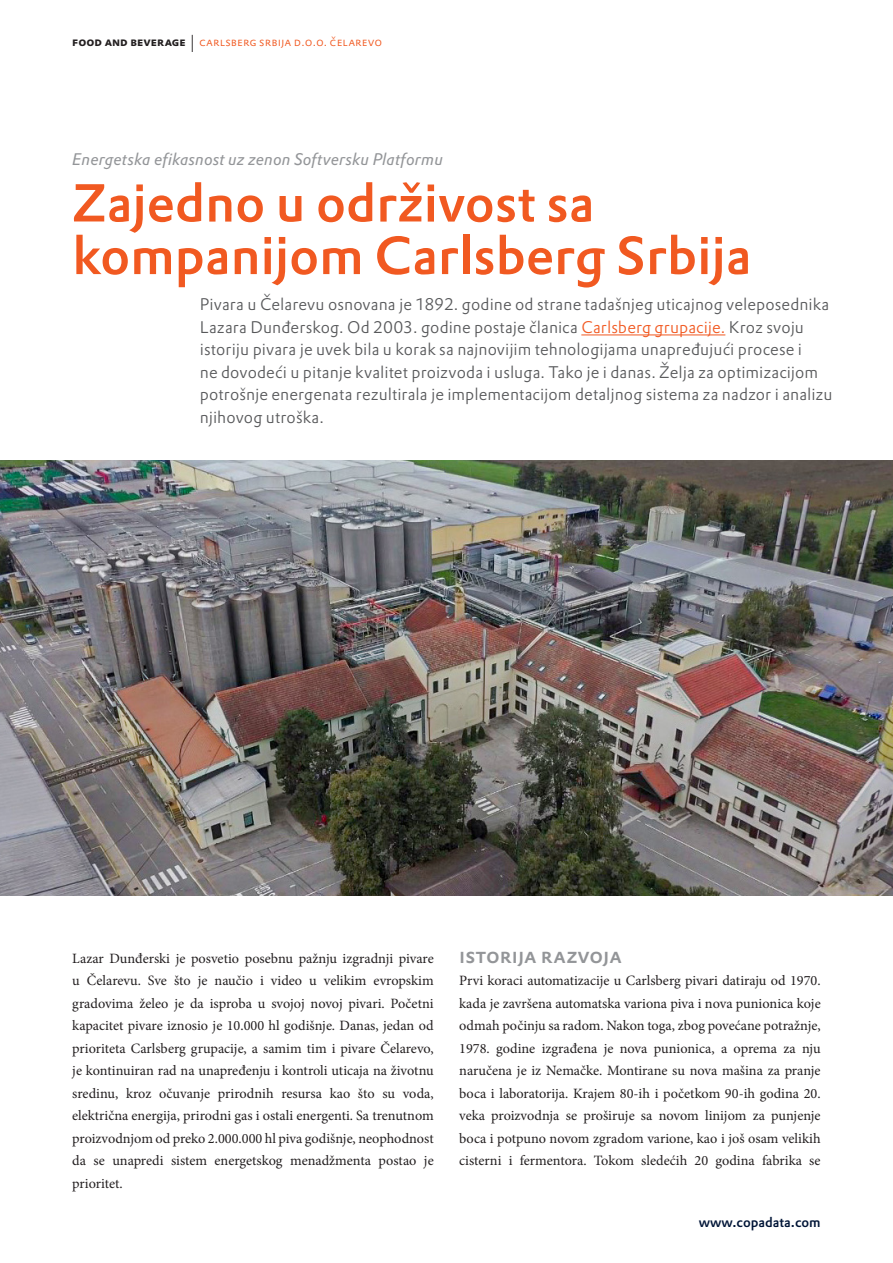
<style>
.page{position:relative;width:893px;height:1263px;background:#fff}
.page>*{position:absolute;margin:0;border:0;box-sizing:border-box;transform-origin:0 0}
.headline_orange{font:500 52.5px/52.5px "DTL Prokyon ETOT";color:#f15921}
.headlines_in_copy_le{font:500 21px "DTL Prokyon ETOT Caps";color:#939598}
.lead_text{font:300 16.5px/22.5px "DTL Prokyon ETOT";color:#57585a}
.kicker{font:italic 16.5px "DTL Prokyon ETOT";letter-spacing:.005em;color:#939598}
.copy_no_indent_SERBI{font:14.25px/22.5px "Minion Pro";color:#231f20;text-align:justify}
.t1{font:500 13.5px "DTL Prokyon TOT";color:#001537}
.t2{font:300 12px "DTL Prokyon ETOT Caps";letter-spacing:.005em;color:#f15921}
.s1{font-family:"DTL Prokyon TOT Caps";font-weight:700;color:#231f20}
.s2{font-family:"DTL Prokyon TOT Caps";font-size:24px;color:#231f20}
.s3{color:#f15921}
</style>
<div class="page">
<hr style="left:581px;top:335px;width:144px;height:1px;background:#f15921">
<img style="left:0;top:460px;width:893px;height:435px">
<p class="t2" style="left:72px;top:34px;width:312px"><span class="s1">food and beverage</span> <span class="s2">I</span> carlsberg srbija d.o.o. čelarevo</p>
<p class="kicker" style="left:72px;top:148px;width:372px">Energetska efikasnost uz zenon Softversku Platformu</p>
<p class="headline_orange" style="left:72px;top:176px;width:681px">Zajedno u održivost sa kompanijom Carlsberg Srbija</p>
<p class="lead_text" style="left:200px;top:293px;width:634px">Pivara u Čelarevu osnovana je 1892. godine od strane tadašnjeg uticajnog veleposednika Lazara Dunđerskog. Od 2003. godine postaje članica <span class="s3">Carlsberg grupacije.</span> Kroz svoju istoriju pivara je uvek bila u korak sa najnovijim tehnologijama unapređujući procese i<br>ne dovodeći u pitanje kvalitet proizvoda i usluga. Tako je i danas. Želja za optimizacijom potrošnje energenata rezultirala je implementacijom detaljnog sistema za nadzor i analizu njihovog utroška.</p>
<p class="copy_no_indent_SERBI" style="left:72px;top:947px;width:363px">Lazar Dunđerski je posvetio posebnu pažnju izgradnji pivare u Čelarevu. Sve što je naučio i video u velikim evropskim gradovima želeo je da isproba u svojoj novoj pivari. Početni kapacitet pivare iznosio je 10.000 hl godišnje. Danas, jedan od prioriteta Carlsberg grupacije, a samim tim i pivare Čelarevo, je kontinuiran rad na unapređenju i kontroli uticaja na životnu sredinu, kroz očuvanje prirodnih resursa kao što su voda, električna energija, prirodni gas i ostali energenti. Sa trenutnom proizvodnjom od preko 2.000.000 hl piva godišnje, neophodnost da se unapredi sistem energetskog menadžmenta postao je prioritet.</p>
<p class="headlines_in_copy_le" style="left:459px;top:942px;width:164px">istorija razvoja</p>
<p class="copy_no_indent_SERBI" style="left:459px;top:969px;width:363px">Prvi koraci automatizacije u Carlsberg pivari datiraju od 1970. kada je završena automatska variona piva i nova punionica koje odmah počinju sa radom. Nakon toga, zbog povećane potražnje, 1978. godine izgrađena je nova punionica, a oprema za nju naručena je iz Nemačke. Montirane su nova mašina za pranje boca i laboratorija. Krajem 80-ih i početkom 90-ih godina 20. veka proizvodnja se proširuje sa novom linijom za punjenje boca i potpuno novom zgradom varione, kao i još osam velikih cisterni i fermentora. Tokom sledećih 20 godina fabrika se</p>
<p class="t1" style="left:699px;top:1213px;width:124px">www.copadata.com</p>
</div>
